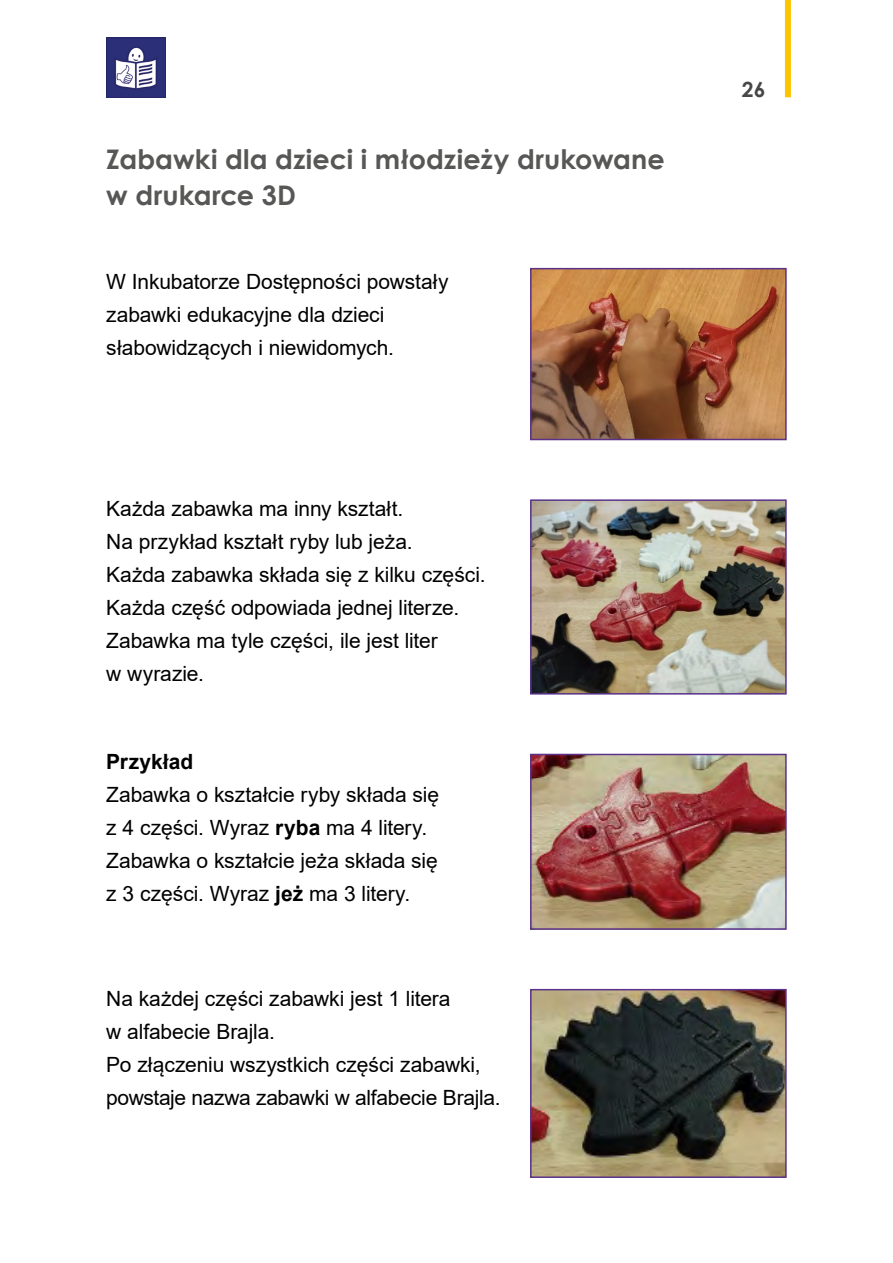
<style>
.page{position:relative;width:893px;height:1263px;background:#fff}
.page>*{position:absolute;margin:0;border:0;box-sizing:border-box;transform-origin:0 0}
.H3_podtytul{font:700 27px/36px "Century Gothic";color:#575756}
.Tekst_bez_wcięcia{font:21px/33px "Arial";letter-spacing:-.005em;color:#000}
.Tekst_bez_wcięcia-2{font:700 21px "Arial";color:#000}
.t1{font:700 21px "Century Gothic";color:#474746}
.s1{font-weight:700}
</style>
<div class="page">
<div style="left:785px;top:0;width:6px;height:97px;background:#fdc400"></div>
<img style="left:106px;top:38px;width:60px;height:59px">
<img style="left:533px;top:271px;width:251px;height:166px">
<div style="left:530px;top:268px;width:257px;height:172px;border:2px solid #5a328a"></div>
<img style="left:533px;top:502px;width:251px;height:190px">
<div style="left:530px;top:499px;width:257px;height:196px;border:2px solid #5a328a"></div>
<img style="left:533px;top:757px;width:251px;height:170px">
<div style="left:530px;top:754px;width:257px;height:176px;border:2px solid #5a328a"></div>
<img style="left:533px;top:992px;width:251px;height:183px">
<div style="left:530px;top:989px;width:257px;height:189px;border:2px solid #5a328a"></div>
<h3 class="H3_podtytul" style="left:106px;top:140px;width:560px">Zabawki dla dzieci i młodzieży drukowane w drukarce 3D</h3>
<p class="Tekst_bez_wcięcia" style="left:106px;top:265px;width:344px">W Inkubatorze Dostępności powstały zabawki edukacyjne dla dzieci słabowidzących i niewidomych.</p>
<p class="Tekst_bez_wcięcia" style="left:106px;top:492px;width:299px">Każda zabawka ma inny kształt.</p>
<p class="Tekst_bez_wcięcia" style="left:106px;top:525px;width:308px">Na przykład kształt ryby lub jeża.</p>
<p class="Tekst_bez_wcięcia" style="left:106px;top:558px;width:381px">Każda zabawka składa się z kilku części.</p>
<p class="Tekst_bez_wcięcia" style="left:106px;top:591px;width:354px">Każda część odpowiada jednej literze.<br>Zabawka ma tyle części, ile jest liter<br>w wyrazie.</p>
<p class="Tekst_bez_wcięcia-2" style="left:106px;top:747px;width:89px">Przykład</p>
<p class="Tekst_bez_wcięcia" style="left:106px;top:778px;width:334px">Zabawka o kształcie ryby składa się z 4 części. Wyraz <span class="s1">ryba</span> ma 4 litery.</p>
<p class="Tekst_bez_wcięcia" style="left:106px;top:844px;width:333px">Zabawka o kształcie jeża składa się z 3 części. Wyraz <span class="s1">jeż</span> ma 3 litery.</p>
<p class="Tekst_bez_wcięcia" style="left:106px;top:982px;width:346px">Na każdej części zabawki jest 1 litera w alfabecie Brajla.</p>
<p class="Tekst_bez_wcięcia" style="left:106px;top:1048px;width:396px">Po złączeniu wszystkich części zabawki, powstaje nazwa zabawki w alfabecie Brajla.</p>
<p class="t1" style="left:742px;top:74px;width:25px">26</p>
</div>
